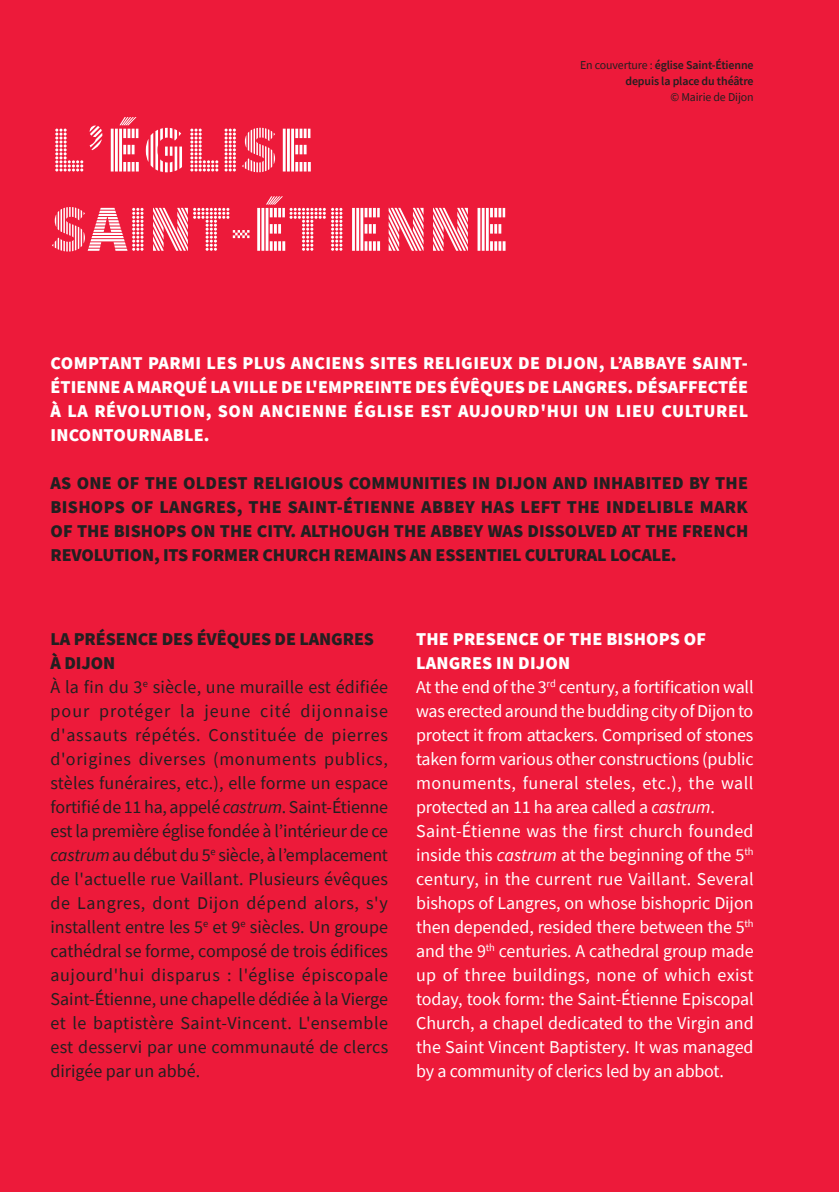
<style>
.page{position:relative;width:840px;height:1192px;background:#fff}
.page>*{position:absolute;margin:0;border:0;box-sizing:border-box;transform-origin:0 0}
.t1{font:900 66px/79.2px "Source Sans Pro DISPLAYV2";color:#fff}
.t2{font:18px/24px "Source Sans Pro";letter-spacing:-.01em;color:#fff}
.t3{font:18px/24px "Source Sans Pro";letter-spacing:.01em;color:#231f20}
.t4{font:900 18px/24px "Source Sans Pro";letter-spacing:-.01em;color:#231f20;text-align:justify}
.t5{font:900 18px/24px "Source Sans Pro";letter-spacing:.035em;color:#fff;text-align:justify}
.t6{font:600 12px/16px "Source Sans Pro";letter-spacing:-.01em;color:#231f20;text-align:right}
.t7{font:12px "Source Sans Pro";letter-spacing:-.01em;color:#231f20}
.s1{font-weight:400}
.s2{font-weight:900}
.s3{font-style:italic}
</style>
<div class="page">
<div style="left:0;top:0;width:838px;height:1191px;background:#ed1a3a"></div>
<h1 class="t1" style="left:51px;top:112px;width:460px">L'ÉGLISE<br>SAINT-ÉTIENNE</h1>
<p class="t6" style="left:580px;top:57px;width:175px"><span class="s1">En couverture :</span> église Saint-Étienne depuis la place du théâtre</p>
<p class="t7" style="left:670px;top:89px;width:85px">© Mairie de Dijon</p>
<p class="t5" style="left:51px;top:351px;width:699px">COMPTANT PARMI LES PLUS ANCIENS SITES RELIGIEUX DE DIJON, L’ABBAYE SAINT-ÉTIENNE A MARQUÉ LA VILLE DE L'EMPREINTE DES ÉVÊQUES DE LANGRES. DÉSAFFECTÉE À LA RÉVOLUTION, SON ANCIENNE ÉGLISE EST AUJOURD'HUI UN LIEU CULTUREL INCONTOURNABLE.</p>
<p class="t4" style="left:51px;top:471px;width:699px">AS ONE OF THE OLDEST RELIGIOUS COMMUNITIES IN DIJON AND INHABITED BY THE BISHOPS OF LANGRES, THE SAINT-ÉTIENNE ABBEY HAS LEFT THE INDELIBLE MARK OF THE BISHOPS ON THE CITY. ALTHOUGH THE ABBEY WAS DISSOLVED AT THE FRENCH REVOLUTION, ITS FORMER CHURCH REMAINS AN ESSENTIEL CULTURAL LOCALE.</p>
<p class="t3" style="left:51px;top:626px;width:339px"><span class="s2">LA PRÉSENCE DES ÉVÊQUES DE LANGRES À DIJON<br></span>À la fin du 3<sup>e</sup> siècle, une muraille est édifiée pour protéger la jeune cité dijonnaise d'assauts répétés. Constituée de pierres d'origines diverses (monuments publics, stèles funéraires, etc.), elle forme un espace fortifié de 11 ha, appelé <span class="s3">castrum</span>. Saint-Étienne est la première église fondée à l’intérieur de ce <span class="s3">castrum</span> au début du 5<sup>e</sup> siècle, à l’emplacement de l'actuelle rue Vaillant. Plusieurs évêques de Langres, dont Dijon dépend alors, s'y installent entre les 5<sup>e</sup> et 9<sup>e</sup> siècles. Un groupe cathédral se forme, composé de trois édifices aujourd'hui disparus : l'église épiscopale Saint-Étienne, une chapelle dédiée à la Vierge et le baptistère Saint-Vincent. L'ensemble est desservi par une communauté de clercs dirigée par un abbé.</p>
<p class="t2" style="left:416px;top:626px;width:339px"><span class="s2">THE PRESENCE OF THE BISHOPS OF LANGRES IN DIJON<br></span>At the end of the 3<sup>rd</sup> century, a fortification wall was erected around the budding city of Dijon to protect it from attackers. Comprised of stones taken form various other constructions (public monuments, funeral steles, etc.), the wall protected an 11 ha area called a <span class="s3">castrum</span>.<br>Saint-Étienne was the first church founded inside this <span class="s3">castrum</span> at the beginning of the 5<sup>th </sup>century, in the current rue Vaillant. Several bishops of Langres, on whose bishopric Dijon then depended, resided there between the 5<sup>th </sup>and the 9<sup>th</sup> centuries. A cathedral group made up of three buildings, none of which exist today, took form: the Saint-Étienne Episcopal Church, a chapel dedicated to the Virgin and the Saint Vincent Baptistery. It was managed by a community of clerics led by an abbot.</p>
</div>
